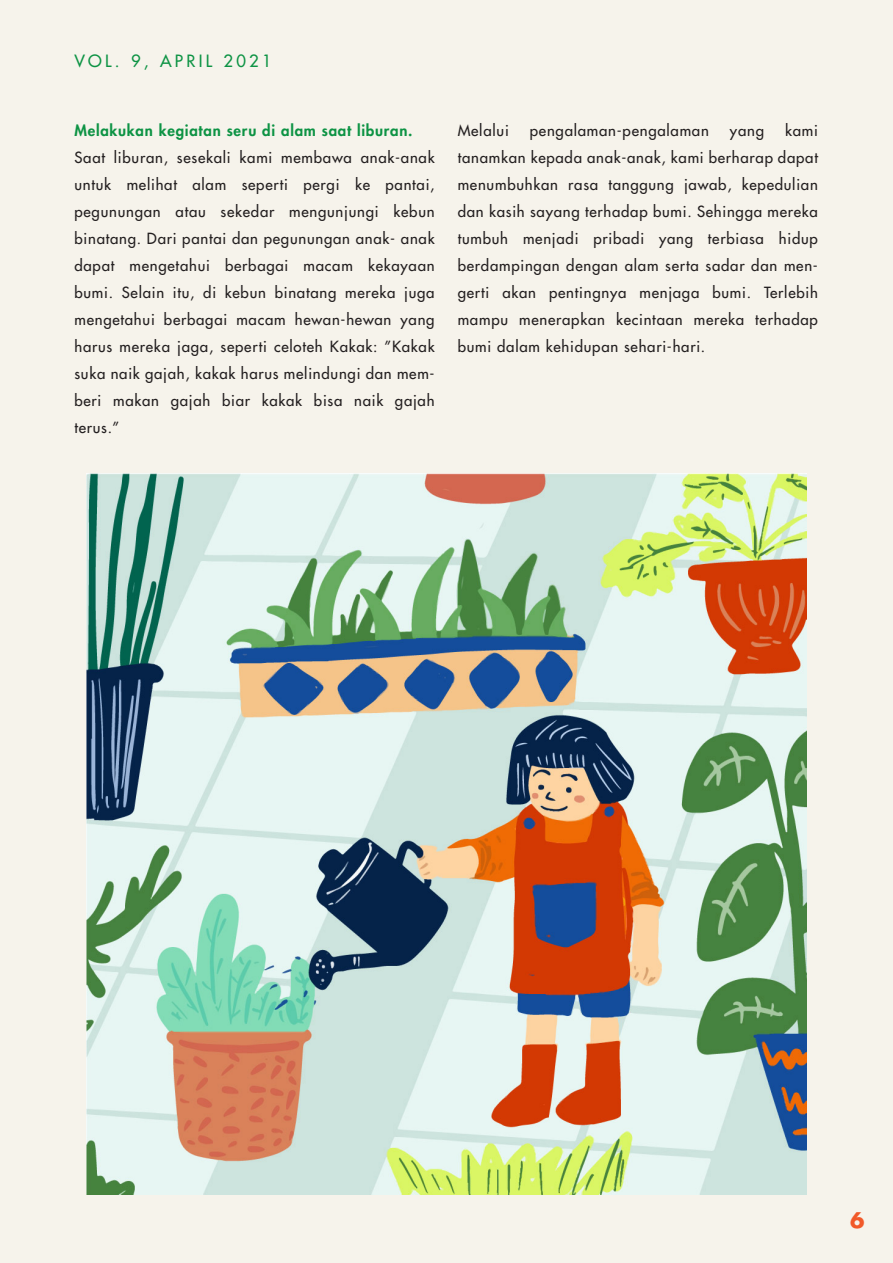
<style>
.page{position:relative;width:893px;height:1263px;background:#f6f3eb}
.page>*{position:absolute;margin:0;border:0;box-sizing:border-box;transform-origin:0 0}
.t1{font:700 21px "Futura Std";color:#f15929}
.t2{font:500 16.5px "Futura Std";letter-spacing:.2em;color:#0d9344}
.t3{font:500 15px/27px "Futura Std";letter-spacing:.05em;color:#231f20;text-align:justify}
.t4{font:800 15px "Futura Std";letter-spacing:.05em;color:#0d9344}
</style>
<div class="page">
<img style="left:86px;top:473px;width:721px;height:721px">
<p class="t2" style="left:74px;top:50px;width:199px">VOL. 9, APRIL 2021</p>
<p class="t4" style="left:74px;top:121px;width:340px">Melakukan kegiatan seru di alam saat liburan.</p>
<p class="t3" style="left:74px;top:144px;width:362px">Saat liburan, sesekali kami membawa anak-anak untuk melihat alam seperti pergi ke pantai, pegunungan atau sekedar mengunjungi kebun binatang. Dari pantai dan pegunungan anak- anak dapat mengetahui berbagai macam kekayaan bumi. Selain itu, di kebun binatang mereka juga mengetahui berbagai macam hewan-hewan yang harus mereka jaga, seperti celoteh Kakak: ”Kakak suka naik gajah, kakak harus melindungi dan mem&shy;beri makan gajah biar kakak bisa naik gajah terus.”</p>
<p class="t3" style="left:458px;top:117px;width:53px">Melalui</p>
<p class="t3" style="left:530px;top:117px;width:181px">pengalaman-pengalaman</p>
<p class="t3" style="left:730px;top:117px;width:36px">yang</p>
<p class="t3" style="left:458px;top:117px;width:362px;text-indent:327px">kami tanamkan kepada anak-anak, kami berharap dapat menumbuhkan rasa tanggung jawab, kepedulian dan kasih sayang terhadap bumi. Sehingga mereka tumbuh menjadi pribadi yang terbiasa hidup berdampingan dengan alam serta sadar dan men&shy;gerti akan pentingnya menjaga bumi. Terlebih mampu menerapkan kecintaan mereka terhadap bumi dalam kehidupan sehari-hari.</p>
<h1 class="t1" style="left:850px;top:1206px;width:16px">6</h1>
</div>
